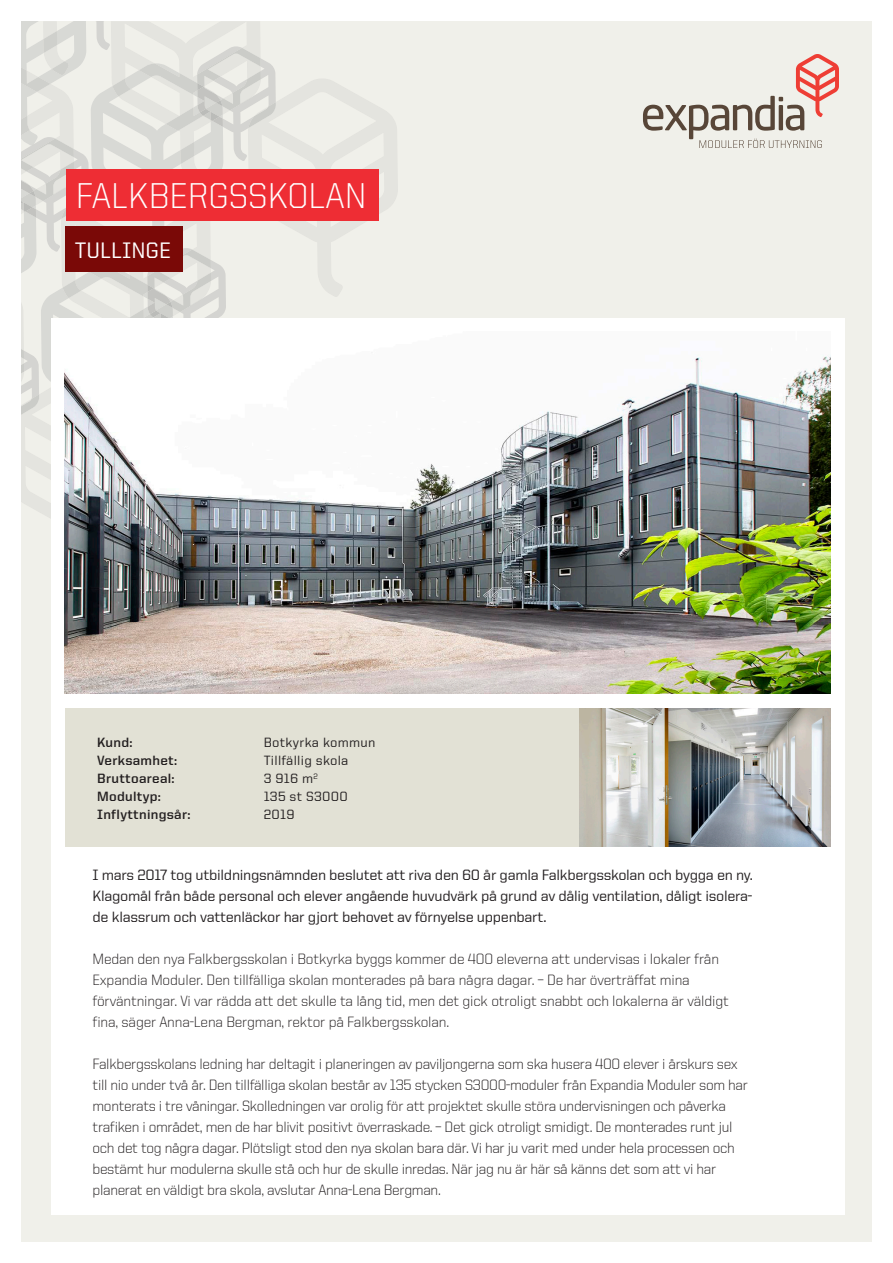
<style>
.page{position:relative;width:893px;height:1263px;background:#fff}
.page>*{position:absolute;margin:0;border:0;box-sizing:border-box;transform-origin:0 0}
.t1{font:300 36px "United Sans Reg";color:#fff}
.t2{font:500 22.5px "United Sans Reg";color:#fff}
.t3{font:300 15px/21px "United Sans Reg";letter-spacing:-.02em;color:#231f20}
.t4{font:500 15px/21px "United Sans Reg";letter-spacing:-.02em;color:#231f20}
.t5{font:700 13.5px "United Sans Reg";letter-spacing:.02em;color:#231f20}
.t6{font:500 13.5px "United Sans Reg";letter-spacing:.02em;color:#231f20}
</style>
<div class="page">
<div style="left:21px;top:21px;width:851px;height:1221px;background:#f0f0ea"></div>
<svg style="left:21px;top:21px;width:377px;height:497px"></svg>
<div style="left:51px;top:319px;width:794px;height:896px;background:#fff"></div>
<div style="left:66px;top:708px;width:765px;height:138px;background:#e2e1d5"></div>
<svg style="left:643px;top:54px;width:196px;height:94px"></svg>
<img style="left:65px;top:355px;width:765px;height:338px">
<img style="left:580px;top:708px;width:250px;height:138px">
<div style="left:67px;top:169px;width:312px;height:52px;background:#ee2d34"></div>
<div style="left:66px;top:227px;width:117px;height:45px;background:#7a0907"></div>
<p class="t1" style="left:76px;top:177px;width:292px">FALKBERGSSKOLAN</p>
<p class="t2" style="left:75px;top:238px;width:98px">TULLINGE</p>
<p class="t5" style="left:97px;top:735px;width:37px">Kund:</p>
<p class="t6" style="left:264px;top:735px;width:113px">Botkyrka kommun</p>
<p class="t5" style="left:97px;top:753px;width:81px">Verksamhet:</p>
<p class="t6" style="left:264px;top:753px;width:86px">Tillfällig skola</p>
<p class="t5" style="left:97px;top:771px;width:79px">Bruttoareal:</p>
<p class="t6" style="left:264px;top:771px;width:56px">3 916 m<sup>2</sup></p>
<p class="t5" style="left:97px;top:789px;width:65px">Modultyp:</p>
<p class="t6" style="left:264px;top:789px;width:86px">135 st S3000</p>
<p class="t5" style="left:97px;top:807px;width:95px">Inflyttningsår:</p>
<p class="t6" style="left:264px;top:807px;width:32px">2019</p>
<p class="t4" style="left:92px;top:864px;width:662px">I mars 2017 tog utbildningsnämnden beslutet att riva den 60 år gamla Falkbergsskolan och bygga en ny.</p>
<p class="t4" style="left:92px;top:885px;width:661px">Klagomål från både personal och elever angående huvudvärk på grund av dålig ventilation, dåligt isolera&shy;de klassrum och vattenläckor har gjort behovet av förnyelse uppenbart.</p>
<p class="t3" style="left:92px;top:948px;width:638px">Medan den nya Falkbergsskolan i Botkyrka byggs kommer de 400 eleverna att undervisas i lokaler från Expandia Moduler. Den tillfälliga skolan monterades på bara några dagar. – De har överträffat mina förväntningar. Vi var rädda att det skulle ta lång tid, men det gick otroligt snabbt och lokalerna är väldigt fina, säger Anna-Lena Bergman, rektor på Falkbergsskolan.</p>
<p class="t3" style="left:92px;top:1053px;width:657px">Falkbergsskolans ledning har deltagit i planeringen av paviljongerna som ska husera 400 elever i årskurs sex till nio under två år. Den tillfälliga skolan består av 135 stycken S3000-moduler från Expandia Moduler som har monterats i tre våningar. Skolledningen var orolig för att projektet skulle störa undervisningen och påverka trafiken i området, men de har blivit positivt överraskade. – Det gick otroligt smidigt. De monterades runt jul och det tog några dagar. Plötsligt stod den nya skolan bara där. Vi har ju varit med under hela processen och bestämt hur modulerna skulle stå och hur de skulle inredas. När jag nu är här så känns det som att vi har planerat en väldigt bra skola, avslutar Anna-Lena Bergman.</p>
</div>
